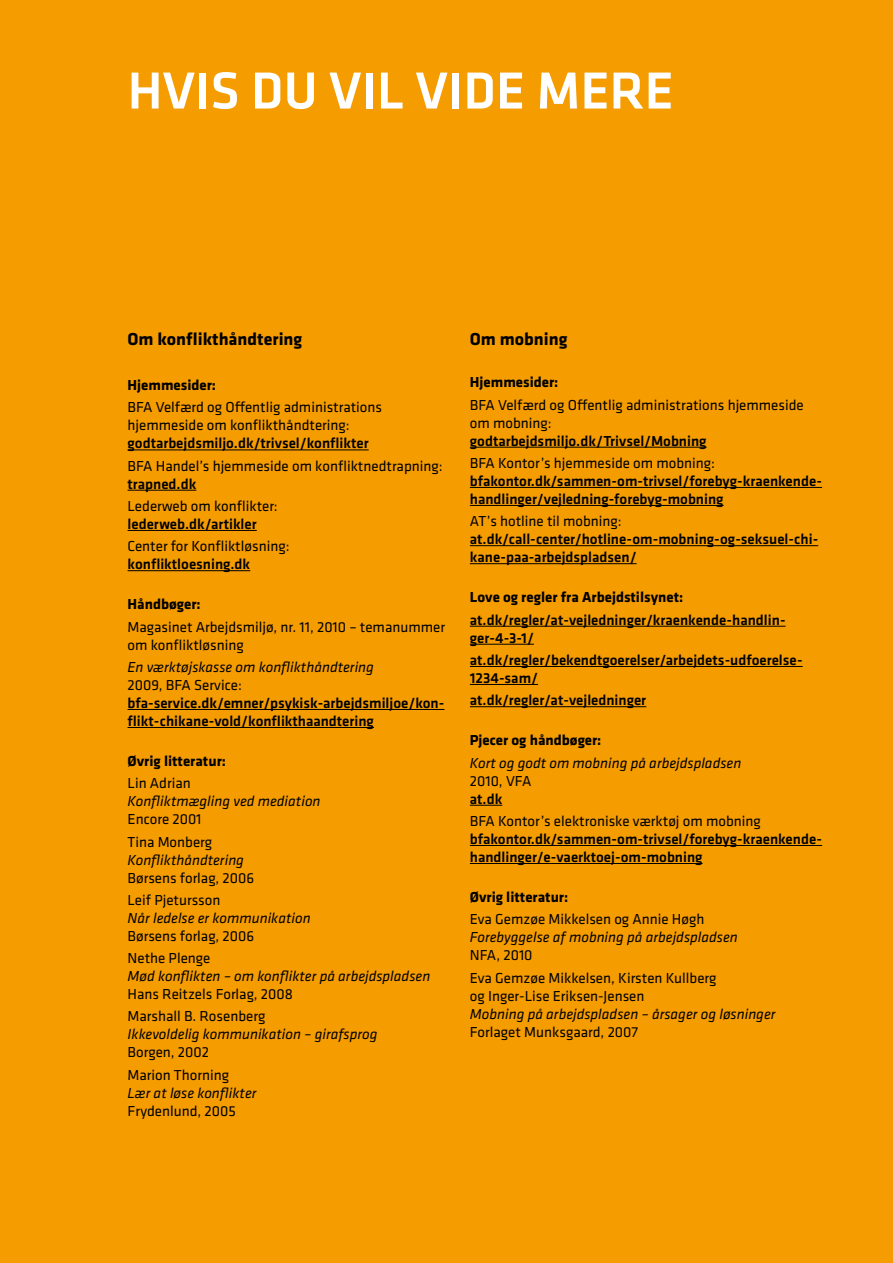
<style>
.page{position:relative;width:893px;height:1263px;background:#f59c00}
.page>*{position:absolute;margin:0;border:0;box-sizing:border-box;transform-origin:0 0}
.t1{font:500 54px "Klavika";color:#fff}
.t2{font:700 18px "Klavika";color:#000}
.t3{font:15px/22.2px "Klavika";color:#000}
.t4{font:500 15px/18px "Klavika";color:#000}
.t5{font:italic 15px "Klavika";color:#000}
.t6{font:700 15px "Klavika";color:#000}
</style>
<div class="page">
<hr style="left:128px;top:449px;width:241px;height:1px;background:#000">
<hr style="left:128px;top:490px;width:68px;height:1px;background:#000">
<hr style="left:128px;top:530px;width:129px;height:1px;background:#000">
<hr style="left:128px;top:570px;width:122px;height:1px;background:#000">
<hr style="left:128px;top:709px;width:316px;height:1px;background:#000">
<hr style="left:128px;top:727px;width:246px;height:1px;background:#000">
<hr style="left:470px;top:447px;width:237px;height:1px;background:#000">
<hr style="left:470px;top:487px;width:352px;height:1px;background:#000">
<hr style="left:470px;top:505px;width:254px;height:1px;background:#000">
<hr style="left:470px;top:545px;width:348px;height:1px;background:#000">
<hr style="left:470px;top:563px;width:167px;height:1px;background:#000">
<hr style="left:470px;top:626px;width:316px;height:1px;background:#000">
<hr style="left:470px;top:644px;width:64px;height:1px;background:#000">
<hr style="left:470px;top:666px;width:333px;height:1px;background:#000">
<hr style="left:470px;top:684px;width:68px;height:1px;background:#000">
<hr style="left:470px;top:706px;width:176px;height:1px;background:#000">
<hr style="left:470px;top:805px;width:32px;height:1px;background:#000">
<hr style="left:470px;top:845px;width:352px;height:1px;background:#000">
<hr style="left:470px;top:863px;width:232px;height:1px;background:#000">
<h1 class="t1" style="left:128px;top:54px;width:548px">HVIS DU VIL VIDE MERE</h1>
<p class="t2" style="left:128px;top:326px;width:176px">Om konflikthåndtering</p>
<p class="t6" style="left:128px;top:374px;width:90px">Hjemmesider:</p>
<p class="t3" style="left:128px;top:398px;width:256px;line-height:18px">BFA Velfærd og Offentlig administrations hjemmeside om konflikthåndtering:</p>
<p class="t4" style="left:128px;top:434px;width:243px">godtarbejdsmiljo.dk/trivsel/konflikter</p>
<p class="t3" style="left:128px;top:454px;width:317px">BFA Handel’s hjemmeside om konfliktnedtrapning:</p>
<p class="t4" style="left:128px;top:474px;width:70px">trapned.dk</p>
<p class="t3" style="left:128px;top:494px;width:152px">Lederweb om konflikter:</p>
<p class="t4" style="left:128px;top:515px;width:131px">lederweb.dk/artikler</p>
<p class="t3" style="left:128px;top:535px;width:163px">Center for Konfliktløsning:</p>
<p class="t4" style="left:128px;top:555px;width:124px">konfliktloesning.dk</p>
<p class="t6" style="left:128px;top:594px;width:75px">Håndbøger:</p>
<p class="t3" style="left:128px;top:617px;width:319px;line-height:18px">Magasinet Arbejdsmiljø, nr. 11, 2010 – temanummer om konfliktløsning</p>
<p class="t5" style="left:128px;top:657px;width:248px">En værktøjskasse om konflikthåndtering</p>
<p class="t3" style="left:128px;top:673px;width:116px">2009, BFA Service:</p>
<p class="t4" style="left:128px;top:693px;width:318px">bfa-service.dk/emner/psykisk-arbejdsmiljoe/kon&shy;flikt-chikane-vold/konflikthaandtering</p>
<p class="t6" style="left:128px;top:750px;width:100px">Øvrig litteratur:</p>
<p class="t3" style="left:128px;top:772px;width:65px">Lin Adrian</p>
<p class="t5" style="left:128px;top:792px;width:195px">Konfliktmægling ved mediation</p>
<p class="t3" style="left:128px;top:808px;width:86px">Encore 2001<br>Tina Monberg</p>
<p class="t5" style="left:128px;top:850px;width:118px">Konflikthåndtering</p>
<p class="t3" style="left:128px;top:866px;width:128px">Børsens forlag, 2006<br>Leif Pjetursson</p>
<p class="t5" style="left:128px;top:908px;width:185px">Når ledelse er kommunikation</p>
<p class="t3" style="left:128px;top:924px;width:128px">Børsens forlag, 2006<br>Nethe Plenge</p>
<p class="t5" style="left:128px;top:967px;width:304px">Mød konflikten – om konflikter på arbejdspladsen</p>
<p class="t3" style="left:128px;top:983px;width:167px">Hans Reitzels Forlag, 2008<br>Marshall B. Rosenberg</p>
<p class="t5" style="left:128px;top:1025px;width:251px">Ikkevoldelig kommunikation – girafsprog</p>
<p class="t3" style="left:128px;top:1041px;width:103px">Borgen, 2002<br>Marion Thorning</p>
<p class="t5" style="left:128px;top:1083px;width:130px">Lær at løse konflikter</p>
<p class="t3" style="left:128px;top:1099px;width:110px">Frydenlund, 2005</p>
<p class="t2" style="left:470px;top:326px;width:99px">Om mobning</p>
<p class="t6" style="left:470px;top:372px;width:90px">Hjemmesider:</p>
<p class="t3" style="left:470px;top:395px;width:335px;line-height:18px">BFA Velfærd og Offentlig administrations hjemmeside om mobning:</p>
<p class="t4" style="left:470px;top:431px;width:238px">godtarbejdsmiljo.dk/Trivsel/Mobning</p>
<p class="t3" style="left:470px;top:451px;width:247px">BFA Kontor’s hjemmeside om mobning:</p>
<p class="t4" style="left:470px;top:472px;width:354px">bfakontor.dk/sammen-om-trivsel/forebyg-kraenkende&shy;handlinger/vejledning-forebyg-mobning</p>
<p class="t3" style="left:470px;top:510px;width:153px">AT’s hotline til mobning:</p>
<p class="t4" style="left:470px;top:530px;width:350px">at.dk/call-center/hotline-om-mobning-og-seksuel-chi&shy;kane-paa-arbejdspladsen/</p>
<p class="t6" style="left:470px;top:587px;width:215px">Love og regler fra Arbejdstilsynet:</p>
<p class="t4" style="left:470px;top:610px;width:317px">at.dk/regler/at-vejledninger/kraenkende-handlin&shy;ger-4-3-1/</p>
<p class="t4" style="left:470px;top:650px;width:334px">at.dk/regler/bekendtgoerelser/arbejdets-udfoerelse-<br>1234-sam/</p>
<p class="t4" style="left:470px;top:691px;width:178px">at.dk/regler/at-vejledninger</p>
<p class="t6" style="left:470px;top:730px;width:133px">Pjecer og håndbøger:</p>
<p class="t5" style="left:470px;top:753px;width:273px">Kort og godt om mobning på arbejdspladsen</p>
<p class="t3" style="left:470px;top:769px;width:63px">2010, VFA</p>
<p class="t4" style="left:470px;top:789px;width:34px">at.dk</p>
<p class="t3" style="left:470px;top:809px;width:292px">BFA Kontor’s elektroniske værktøj om mobning</p>
<p class="t4" style="left:470px;top:829px;width:354px">bfakontor.dk/sammen-om-trivsel/forebyg-kraenkende&shy;handlinger/e-vaerktoej-om-mobning</p>
<p class="t6" style="left:470px;top:886px;width:100px">Øvrig litteratur:</p>
<p class="t3" style="left:470px;top:908px;width:236px">Eva Gemzøe Mikkelsen og Annie Høgh</p>
<p class="t5" style="left:470px;top:928px;width:269px">Forebyggelse af mobning på arbejdspladsen</p>
<p class="t3" style="left:470px;top:944px;width:248px">NFA, 2010<br>Eva Gemzøe Mikkelsen, Kirsten Kullberg</p>
<p class="t3" style="left:470px;top:984px;width:176px">og Inger-Lise Eriksen-Jensen</p>
<p class="t5" style="left:470px;top:1004px;width:307px">Mobning på arbejdspladsen – årsager og løsninger</p>
<p class="t3" style="left:470px;top:1020px;width:170px">Forlaget Munksgaard, 2007</p>
</div>
